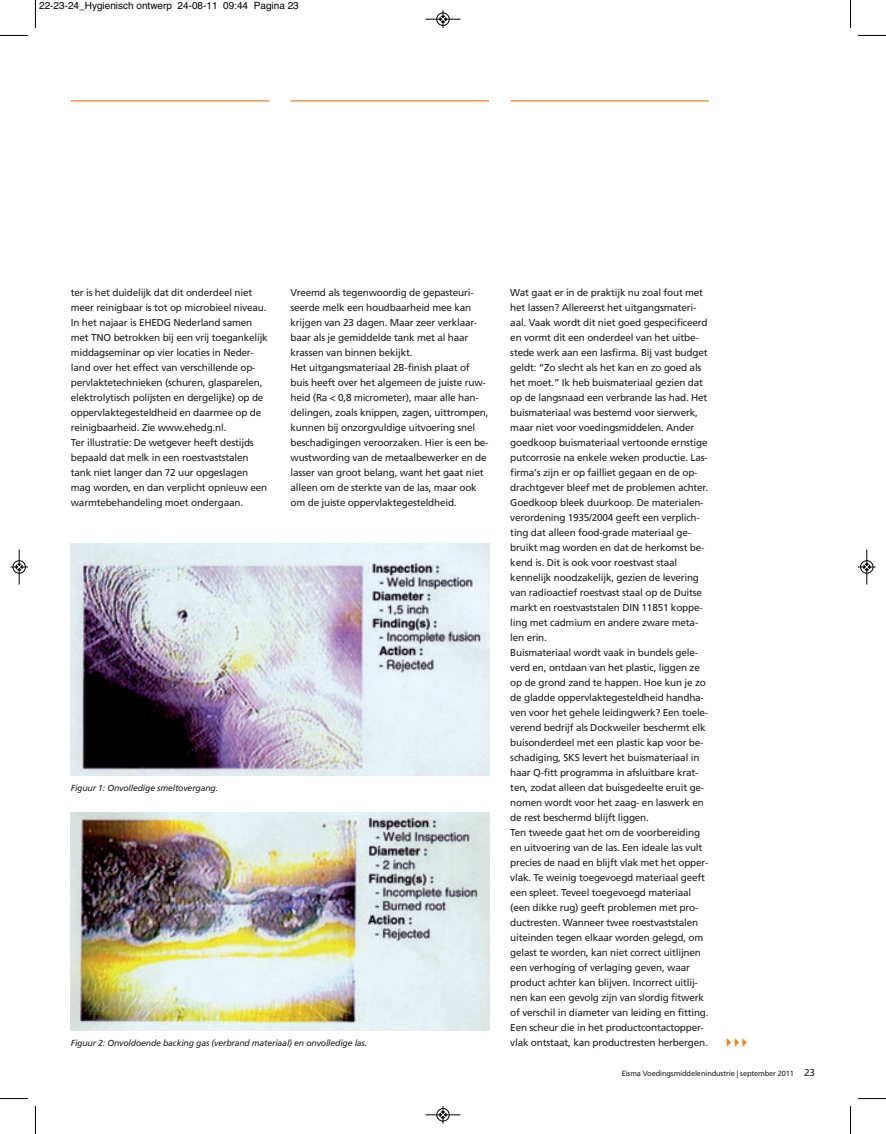
<style>
.page{position:relative;width:886px;height:1134px;background:#fff}
.page>*{position:absolute;margin:0;border:0;box-sizing:border-box;transform-origin:0 0}
.t1{font:10px/15px "Frutiger";letter-spacing:-.02em;color:#231f20}
.t2{font:10px "Helvetica";color:#000}
.t3{font:10px "European Pi Three";color:#f58220}
.t4{font:italic 8.75px "Frutiger";letter-spacing:-.02em;color:#231f20}
.t5{font:7.5px "Frutiger";letter-spacing:-.02em;color:#231f20}
.s1{font-size:10px}
</style>
<div class="page">
<hr style="left:291px;top:100px;width:198px;height:1px;background:#f58220">
<hr style="left:71px;top:100px;width:198px;height:1px;background:#f58220">
<hr style="left:510px;top:100px;width:199px;height:1px;background:#f58220">
<img style="left:71px;top:812px;width:418px;height:219px">
<img style="left:71px;top:543px;width:418px;height:233px">
<svg style="left:35px;top:0;width:1px;height:28px"></svg>
<svg style="left:0;top:35px;width:28px;height:1px"></svg>
<svg style="left:850px;top:0;width:1px;height:28px"></svg>
<svg style="left:858px;top:35px;width:28px;height:1px"></svg>
<svg style="left:35px;top:1106px;width:1px;height:28px"></svg>
<svg style="left:0;top:1098px;width:28px;height:1px"></svg>
<svg style="left:850px;top:1106px;width:1px;height:28px"></svg>
<svg style="left:858px;top:1098px;width:28px;height:1px"></svg>
<div style="left:436px;top:13px;width:14px;height:13px;border:1px solid #fff;border-radius:50%"></div>
<hr style="left:425px;top:19px;width:35px;height:1px;background:#000">
<div style="left:437px;top:13px;width:12px;height:13px;border:1px solid #000;border-radius:50%"></div>
<svg style="left:440px;top:10px;width:6px;height:18px"></svg>
<div style="left:436px;top:1108px;width:14px;height:13px;border:1px solid #fff;border-radius:50%"></div>
<hr style="left:425px;top:1114px;width:35px;height:1px;background:#000">
<div style="left:437px;top:1108px;width:12px;height:13px;border:1px solid #000;border-radius:50%"></div>
<svg style="left:440px;top:1106px;width:6px;height:17px"></svg>
<div style="left:13px;top:560px;width:13px;height:14px;border:1px solid #fff;border-radius:50%"></div>
<hr style="left:19px;top:549px;width:1px;height:35px;background:#000">
<div style="left:13px;top:561px;width:13px;height:12px;border:1px solid #000;border-radius:50%"></div>
<svg style="left:10px;top:564px;width:18px;height:6px"></svg>
<div style="left:860px;top:560px;width:13px;height:14px;border:1px solid #fff;border-radius:50%"></div>
<hr style="left:866px;top:549px;width:1px;height:35px;background:#000">
<div style="left:860px;top:561px;width:13px;height:12px;border:1px solid #000;border-radius:50%"></div>
<svg style="left:858px;top:564px;width:17px;height:6px"></svg>
<p class="t2" style="left:39px;top:0;width:261px">22-23-24_Hygienisch ontwerp 24-08-11 09:44 Pagina 23</p>
<p class="t1" style="left:291px;top:286px;width:199px">Vreemd als tegenwoordig de gepasteuri&shy;seerde melk een houdbaarheid mee kan krijgen van 23 dagen. Maar zeer verklaar&shy;baar als je gemiddelde tank met al haar krassen van binnen bekijkt.<br>Het uitgangsmateriaal 2B-finish plaat of buis heeft over het algemeen de juiste ruw&shy;heid (Ra &lt; 0,8 micrometer), maar alle han&shy;delingen, zoals knippen, zagen, uittrompen, kunnen bij onzorgvuldige uitvoering snel beschadigingen veroorzaken. Hier is een be&shy;wustwording van de metaalbewerker en de lasser van groot belang, want het gaat niet alleen om de sterkte van de las, maar ook om de juiste oppervlaktegesteldheid.</p>
<p class="t1" style="left:510px;top:286px;width:200px">Wat gaat er in de praktijk nu zoal fout met het lassen? Allereerst het uitgangsmateri&shy;aal. Vaak wordt dit niet goed gespecificeerd en vormt dit een onderdeel van het uitbe&shy;stede werk aan een lasfirma. Bij vast budget geldt: “Zo slecht als het kan en zo goed als het moet.” Ik heb buismateriaal gezien dat op de langsnaad een verbrande las had. Het buismateriaal was bestemd voor sierwerk, maar niet voor voedingsmiddelen. Ander goedkoop buismateriaal vertoonde ernstige putcorrosie na enkele weken productie. Las&shy;firma’s zijn er op failliet gegaan en de op&shy;drachtgever bleef met de problemen achter.<br>Goedkoop bleek duurkoop. De materialen&shy;verordening 1935/2004 geeft een verplich&shy;ting dat alleen food-grade materiaal ge&shy;bruikt mag worden en dat de herkomst be&shy;kend is. Dit is ook voor roestvast staal kennelijk noodzakelijk, gezien de levering van radioactief roestvast staal op de Duitse markt en roestvaststalen DIN 11851 koppe&shy;ling met cadmium en andere zware meta&shy;len erin.<br>Buismateriaal wordt vaak in bundels gele&shy;verd en, ontdaan van het plastic, liggen ze op de grond zand te happen. Hoe kun je zo de gladde oppervlaktegesteldheid handha&shy;ven voor het gehele leidingwerk? Een toele&shy;verend bedrijf als Dockweiler beschermt elk buisonderdeel met een plastic kap voor be&shy;schadiging, SKS levert het buismateriaal in haar Q-fitt programma in afsluitbare krat&shy;ten, zodat alleen dat buisgedeelte eruit ge&shy;nomen wordt voor het zaag- en laswerk en de rest beschermd blijft liggen.<br>Ten tweede gaat het om de voorbereiding en uitvoering van de las. Een ideale las vult precies de naad en blijft vlak met het opper&shy;vlak. Te weinig toegevoegd materiaal geeft een spleet. Teveel toegevoegd materiaal (een dikke rug) geeft problemen met pro&shy;ductresten. Wanneer twee roestvaststalen uiteinden tegen elkaar worden gelegd, om gelast te worden, kan niet correct uitlijnen een verhoging of verlaging geven, waar product achter kan blijven. Incorrect uitlij&shy;nen kan een gevolg zijn van slordig fitwerk of verschil in diameter van leiding en fitting.<br>Een scheur die in het productcontactopper&shy;vlak ontstaat, kan productresten herbergen.</p>
<p class="t1" style="left:71px;top:286px;width:198px">ter is het duidelijk dat dit onderdeel niet meer reinigbaar is tot op microbieel niveau.<br>In het najaar is EHEDG Nederland samen met TNO betrokken bij een vrij toegankelijk middagseminar op vier locaties in Neder&shy;land over het effect van verschillende op&shy;pervlaktetechnieken (schuren, glasparelen, elektrolytisch polijsten en dergelijke) op de oppervlaktegesteldheid en daarmee op de reinigbaarheid. Zie www.ehedg.nl.<br>Ter illustratie: De wetgever heeft destijds bepaald dat melk in een roestvaststalen tank niet langer dan 72 uur opgeslagen mag worden, en dan verplicht opnieuw een warmtebehandeling moet ondergaan.</p>
<p class="t4" style="left:71px;top:784px;width:149px">Figuur 1: Onvolledige smeltovergang.</p>
<p class="t4" style="left:71px;top:1039px;width:298px">Figuur 2: Onvoldoende backing gas (verbrand materiaal) en onvolledige las.</p>
<p class="t3" style="left:726px;top:1038px;width:22px">- - -</p>
<p class="t5" style="left:622px;top:1070px;width:195px">Eisma Voedingsmiddelenindustrie | september 2011 <span class="s1">23</span></p>
</div>
